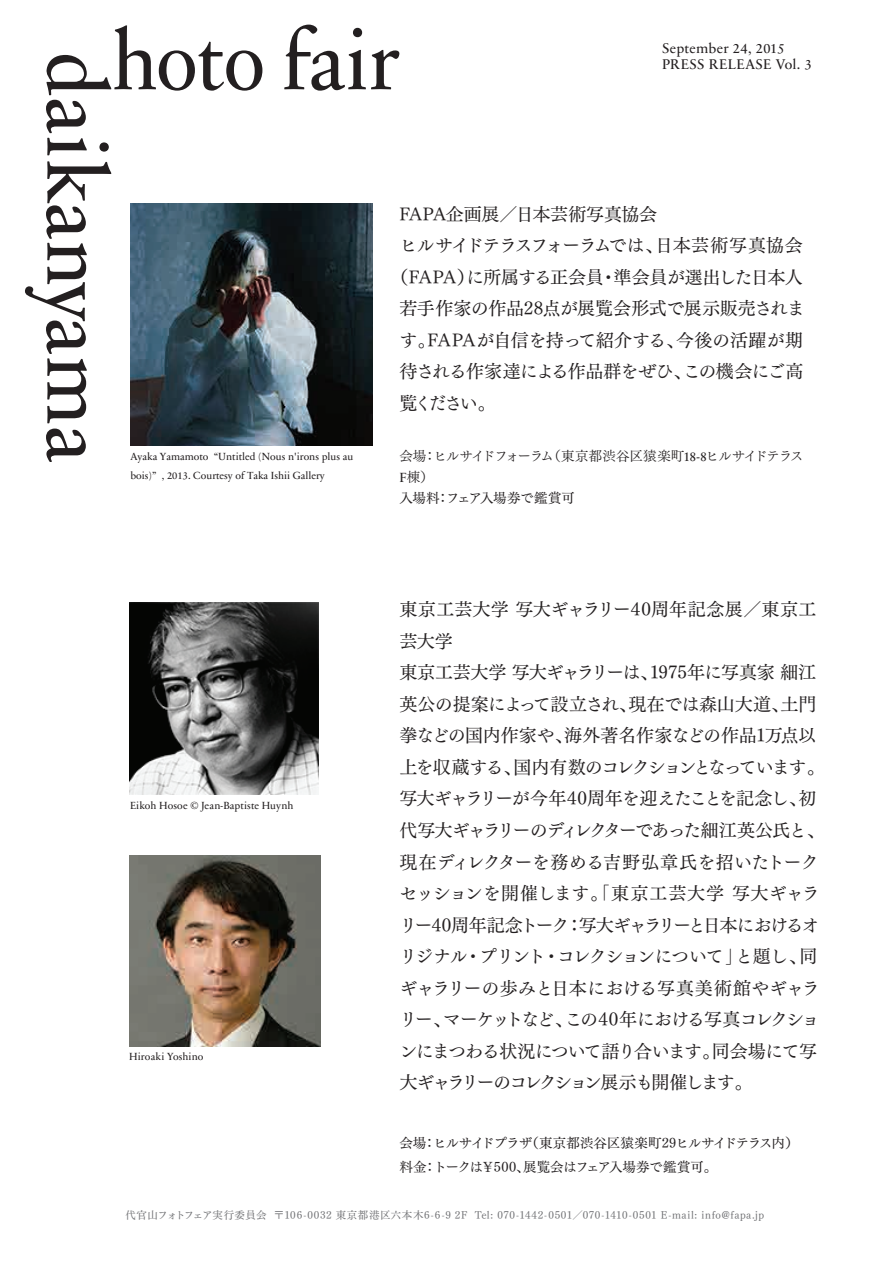
<style>
.page{position:relative;width:893px;height:1263px;background:#fff}
.page>*{position:absolute;margin:0;border:0;box-sizing:border-box;transform-origin:0 0}
.t1{font:18px/31.5px "Tsuku Min Pro M";letter-spacing:-.045em;color:#231f20}
.t2{font:18px "Tsuku Min Pro M";letter-spacing:-.015em;color:#231f20}
.t3{font:18px "Tsuku Min Pro M";letter-spacing:-.025em;color:#231f20}
.t4{font:18px "Tsuku Min Pro M";letter-spacing:-.01em;color:#231f20}
.t5{font:14.25px/15.8px "Sabon Next LT Pro";letter-spacing:.02em;color:#231f20}
.t6{font:13.5px/23.7px "Tsuku Min Pro M";letter-spacing:-.03em;color:#231f20}
.t7{font:13.5px/21px "Tsuku Min Pro R";letter-spacing:-.075em;color:#231f20}
.t8{font:10.5px/18.3px "Sabon Next LT Pro";color:#231f20}
.t9{font:10.5px "Tsuku Min Pro M";letter-spacing:.045em;color:#6f7073}
.s1{font-family:"Sabon Next LT Pro"}
</style>
<div class="page">
<svg style="left:284px;top:25px;width:115px;height:66px"></svg>
<svg style="left:46px;top:25px;width:216px;height:130px"></svg>
<svg style="left:25px;top:161px;width:86px;height:262px"></svg>
<svg style="left:46px;top:429px;width:40px;height:33px"></svg>
<img style="left:129px;top:602px;width:190px;height:192px">
<img style="left:129px;top:855px;width:191px;height:191px">
<img style="left:130px;top:203px;width:243px;height:243px">
<p class="t5" style="left:662px;top:40px;width:151px">September 24, 2015<br>PRESS RELEASE Vol. 3</p>
<p class="t8" style="left:130px;top:447px;width:224px">Ayaka Yamamoto “Untitled (Nous n'irons plus au bois)” , 2013. Courtesy of Taka Ishii Gallery</p>
<p class="t8" style="left:130px;top:796px;width:165px">Eikoh Hosoe © Jean-Baptiste Huynh</p>
<p class="t8" style="left:129px;top:1047px;width:76px">Hiroaki Yoshino</p>
<p class="t4" style="left:399px;top:198px;width:259px">FAPA企画展／日本芸術写真協会</p>
<p class="t1" style="left:399px;top:228px;width:405px">ヒルサイドテラスフォーラムでは、日本芸術写真協会</p>
<p class="t1" style="left:390px;top:259px;width:414px">（FAPA）に所属する正会員・準会員が選出した日本人</p>
<p class="t3" style="left:399px;top:292px;width:407px">若手作家の作品28点が展覧会形式で展示販売されま</p>
<p class="t2" style="left:399px;top:324px;width:405px">す。FAPAが自信を持って紹介する、今後の活躍が期</p>
<p class="t1" style="left:399px;top:354px;width:405px">待される作家達による作品群をぜひ、この機会にご高</p>
<p class="t1" style="left:399px;top:385px;width:98px">覧ください。</p>
<p class="t7" style="left:399px;top:444px;width:406px">会場：ヒルサイドフォーラム（東京都渋谷区猿楽町<span class="s1">18-8</span>ヒルサイドテラス<br><span class="s1">F</span>棟）</p>
<p class="t6" style="left:399px;top:485px;width:177px">入場料：フェア入場券で鑑賞可</p>
<p class="t1" style="left:399px;top:592px;width:427px">東京工芸大学 写大ギャラリー40周年記念展／東京工芸大学<br>東京工芸大学 写大ギャラリーは、1975年に写真家 細江英公の提案によって設立され、現在では森山大道、土門拳などの国内作家や、海外著名作家などの作品1万点以上を収蔵する、国内有数のコレクションとなっています。写大ギャラリーが今年40周年を迎えたことを記念し、初代写大ギャラリーのディレクターであった細江英公氏と、現在ディレクターを務める吉野弘章氏を招いたトークセッションを開催します。「東京工芸大学 写大ギャラリー40周年記念トーク：写大ギャラリーと日本におけるオリジナル・プリント・コレクションについて」と題し、同ギャラリーの歩みと日本における写真美術館やギャラリー、マーケットなど、この40年における写真コレクションにまつわる状況について語り合います。同会場にて写大ギャラリーのコレクション展示も開催します。</p>
<p class="t6" style="left:399px;top:1129px;width:401px">会場：ヒルサイドプラザ（東京都渋谷区猿楽町29ヒルサイドテラス内）料金：トークは￥500、展覧会はフェア入場券で鑑賞可。</p>
<p class="t9" style="left:125px;top:1205px;width:640px">代官山フォトフェア実行委員会 〒106-0032 東京都港区六本木6-6-9 2F Tel: 070-1442-0501／070-1410-0501 E-mail: info@fapa.jp</p>
</div>
